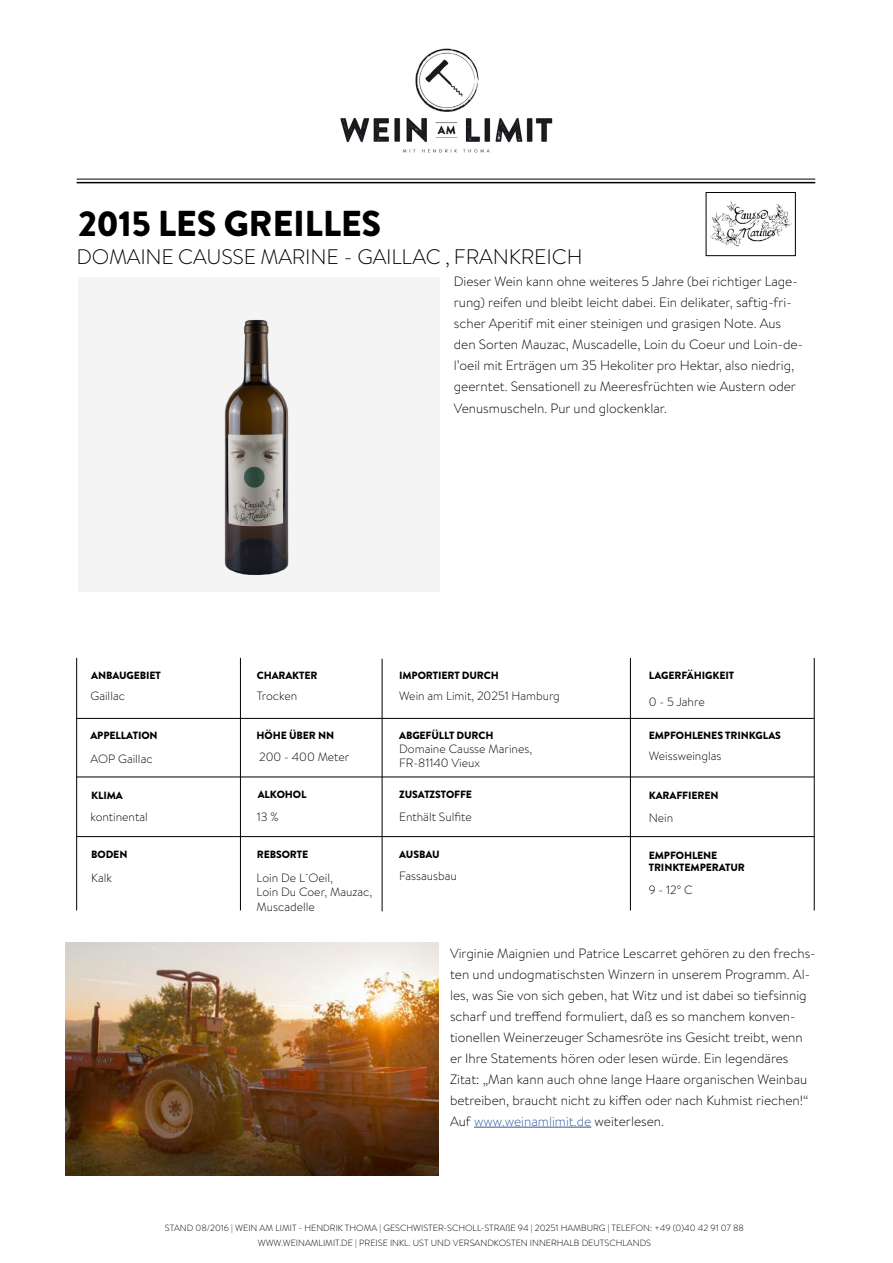
<style>
.page{position:relative;width:893px;height:1263px;background:#fff}
.page>*{position:absolute;margin:0;border:0;box-sizing:border-box;transform-origin:0 0}
.t1{font:900 36px "Brandon Grotesque";letter-spacing:-.01em;color:#000}
.t2{font:300 21px "Brandon Grotesque";letter-spacing:-.01em;color:#000}
.t3{font:300 13.5px/21px "Brandon Text";color:#000}
.t4{font:300 12px/14.4px "Brandon Text";color:#000}
.t5{font:900 10.5px/12.6px "Brandon Grotesque";letter-spacing:-.01em;color:#000}
.t6{font:300 9px/15px "Brandon Text";color:#000;text-align:center}
.s1{color:#30589b}
</style>
<div class="page">
<div style="left:78px;top:277px;width:362px;height:314px;background:#f5f4f4"></div>
<img style="left:224px;top:319px;width:65px;height:256px">
<hr style="left:474px;top:1127px;width:117px;height:1px;background:#30589b">
<img style="left:66px;top:943px;width:373px;height:232px">
<hr style="left:77px;top:182px;width:738px;height:1px;background:#000">
<img style="left:340px;top:48px;width:213px;height:105px">
<hr style="left:77px;top:179px;width:738px;height:1px;background:#000">
<img style="left:710px;top:201px;width:82px;height:46px">
<div style="left:706px;top:192px;width:89px;height:64px;border:1px solid #000"></div>
<hr style="left:240px;top:658px;width:1px;height:252px;background:#000">
<hr style="left:76px;top:658px;width:1px;height:252px;background:#000">
<hr style="left:382px;top:659px;width:1px;height:252px;background:#000">
<hr style="left:77px;top:718px;width:737px;height:1px;background:#000">
<hr style="left:77px;top:777px;width:737px;height:1px;background:#000">
<hr style="left:77px;top:836px;width:737px;height:1px;background:#000">
<hr style="left:630px;top:658px;width:1px;height:252px;background:#000">
<hr style="left:814px;top:658px;width:1px;height:252px;background:#000">
<h1 class="t1" style="left:78px;top:198px;width:304px">2015 LES GREILLES</h1>
<h2 class="t2" style="left:76px;top:243px;width:508px">DOMAINE CAUSSE MARINE - GAILLAC , FRANKREICH</h2>
<p class="t3" style="left:454px;top:271px;width:351px">Dieser Wein kann ohne weiteres 5 Jahre (bei richtiger Lage&shy;rung) reifen und bleibt leicht dabei. Ein delikater, saftig-fri&shy;scher Aperitif mit einer steinigen und grasigen Note. Aus den Sorten Mauzac, Muscadelle, Loin du Coeur und Loin-de&shy;l’oeil mit Erträgen um 35 Hekoliter pro Hektar, also niedrig, geerntet. Sensationell zu Meeresfrüchten wie Austern oder Venusmuscheln. Pur und glockenklar.</p>
<p class="t5" style="left:91px;top:669px;width:71px">ANBAUGEBIET</p>
<p class="t5" style="left:257px;top:669px;width:62px">CHARAKTER</p>
<p class="t5" style="left:399px;top:669px;width:101px">IMPORTIERT DURCH</p>
<p class="t5" style="left:649px;top:669px;width:87px">LAGERFÄHIGKEIT</p>
<p class="t4" style="left:90px;top:689px;width:36px">Gaillac</p>
<p class="t4" style="left:257px;top:689px;width:42px">Trocken</p>
<p class="t4" style="left:399px;top:689px;width:162px">Wein am Limit, 20251 Hamburg</p>
<p class="t4" style="left:649px;top:695px;width:57px">0 - 5 Jahre</p>
<p class="t5" style="left:90px;top:729px;width:69px">APPELLATION</p>
<p class="t5" style="left:257px;top:729px;width:79px">HÖHE ÜBER NN</p>
<p class="t5" style="left:399px;top:730px;width:96px">ABGEFÜLLT DURCH</p>
<p class="t5" style="left:649px;top:730px;width:134px">EMPFOHLENES TRINKGLAS</p>
<p class="t4" style="left:90px;top:751px;width:64px">AOP Gaillac</p>
<p class="t4" style="left:259px;top:749px;width:92px">200 - 400 Meter</p>
<p class="t4" style="left:399px;top:741px;width:134px">Domaine Causse Marines,<br>FR-81140 Vieux</p>
<p class="t4" style="left:649px;top:748px;width:74px">Weissweinglas</p>
<p class="t5" style="left:91px;top:789px;width:33px">KLIMA</p>
<p class="t5" style="left:258px;top:788px;width:50px">ALKOHOL</p>
<p class="t5" style="left:399px;top:788px;width:74px">ZUSATZSTOFFE</p>
<p class="t5" style="left:649px;top:789px;width:71px">KARAFFIEREN</p>
<p class="t4" style="left:399px;top:809px;width:74px">Enthält Sulfite</p>
<p class="t4" style="left:257px;top:809px;width:23px">13 %</p>
<p class="t4" style="left:90px;top:809px;width:59px">kontinental</p>
<p class="t4" style="left:649px;top:811px;width:26px">Nein</p>
<p class="t5" style="left:91px;top:848px;width:38px">BODEN</p>
<p class="t5" style="left:257px;top:848px;width:53px">REBSORTE</p>
<p class="t5" style="left:399px;top:848px;width:42px">AUSBAU</p>
<p class="t4" style="left:91px;top:870px;width:22px">Kalk</p>
<p class="t4" style="left:257px;top:870px;width:117px">Loin De L´Oeil,<br>Loin Du Coer, Mauzac,<br>Muscadelle</p>
<p class="t4" style="left:399px;top:868px;width:59px">Fassausbau</p>
<p class="t5" style="left:649px;top:849px;width:98px">EMPFOHLENE<br>TRINKTEMPERATUR</p>
<p class="t4" style="left:649px;top:882px;width:46px">9 - 12° C</p>
<p class="t3" style="left:450px;top:942px;width:367px">Virginie Maignien und Patrice Lescarret gehören zu den frechs&shy;ten und undogmatischsten Winzern in unserem Programm. Al&shy;les, was Sie von sich geben, hat Witz und ist dabei so tiefsinnig scharf und treffend formuliert, daß es so manchem konven&shy;tionellen Weinerzeuger Schamesröte ins Gesicht treibt, wenn er Ihre Statements hören oder lesen würde. Ein legendäres Zitat: „Man kann auch ohne lange Haare organischen Weinbau betreiben, braucht nicht zu kiffen oder nach Kuhmist riechen!“ Auf <span class="s1">www.weinamlimit.de</span> weiterlesen.</p>
<p class="t6" style="left:165px;top:1220px;width:581px">STAND 08/2016 | WEIN AM LIMIT - HENDRIK THOMA | GESCHWISTER-SCHOLL-STRAßE 94 | 20251 HAMBURG | TELEFON: +49 (0)40 42 91 07 88<br>WWW.WEINAMLIMIT.DE | PREISE INKL. UST UND VERSANDKOSTEN INNERHALB DEUTSCHLANDS</p>
</div>
